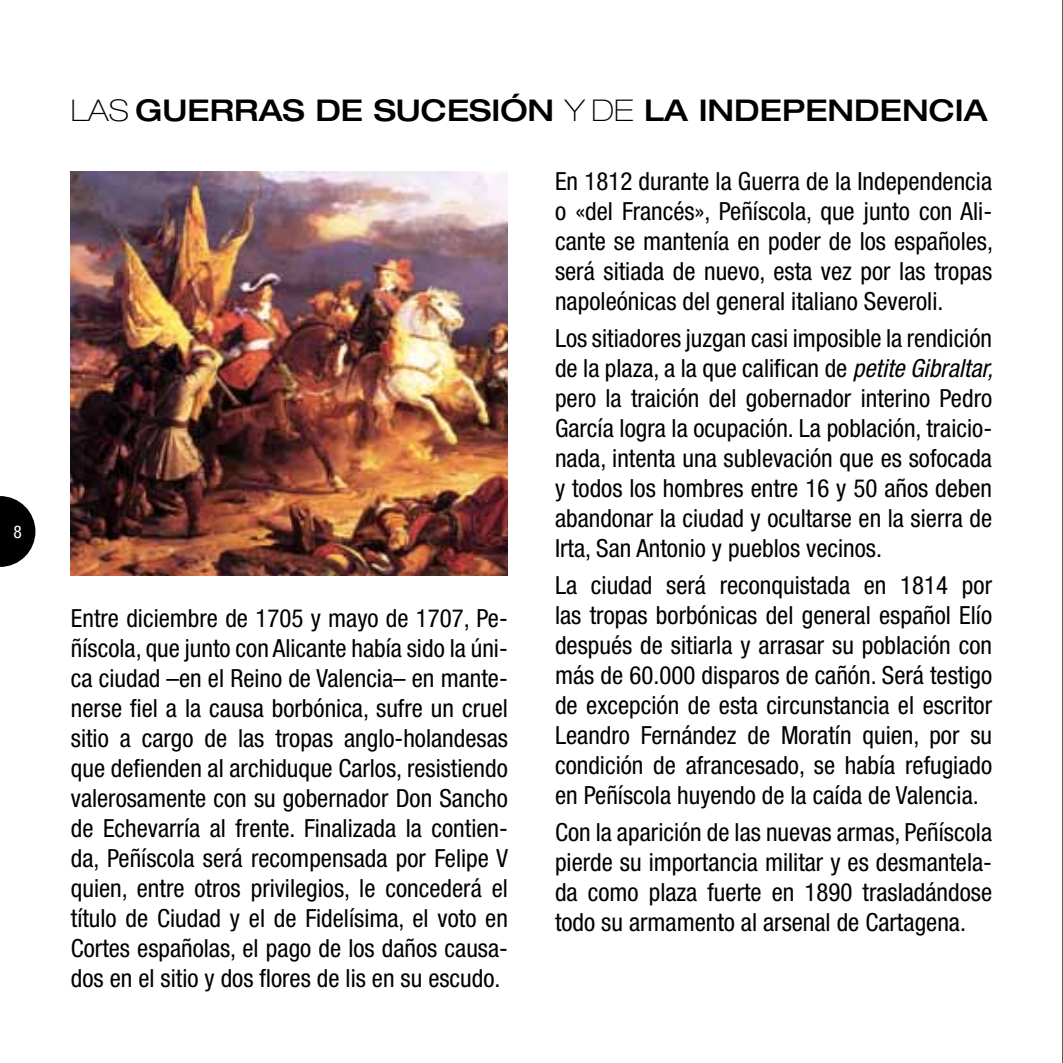
<style>
.page{position:relative;width:1063px;height:1063px;background:#fff}
.page>*{position:absolute;margin:0;border:0;box-sizing:border-box;transform-origin:0 0}
.t1{font:500 expanded 30px "Helvetica Neue LT Pro";color:#000}
.t2{font:condensed 25px/30px "Helvetica Neue LT Std";color:#000;text-align:justify}
.t3{font:condensed 17.5px "Helvetica Neue LT Std";color:#fff}
.s1{font-weight:100}
.s2{font-style:italic}
</style>
<div class="page">
<svg style="left:0;top:496px;width:35px;height:71px"></svg>
<img style="left:71px;top:172px;width:437px;height:403px">
<hr style="left:1062px;top:0;width:1px;height:1063px;background:#000">
<p class="t3" style="left:14px;top:521px;width:10px">8</p>
<p class="t1" style="left:71px;top:91px;width:918px"><span class="s1">LAS</span> GUERRAS DE SUCESIÓN <span class="s1">Y DE</span> LA INDEPENDENCIA</p>
<p class="t2" style="left:71px;top:603px;width:439px">Entre diciembre de 1705 y mayo de 1707, Pe&shy;ñíscola, que junto con Alicante había sido la úni&shy;ca ciudad –en el Reino de Valencia– en mante&shy;nerse fiel a la causa borbónica, sufre un cruel sitio a cargo de las tropas anglo-holandesas que defienden al archiduque Carlos, resistiendo valerosamente con su gobernador Don Sancho de Echevarría al frente. Finalizada la contien&shy;da, Peñíscola será recompensada por Felipe V quien, entre otros privilegios, le concederá el título de Ciudad y el de Fidelísima, el voto en Cortes españolas, el pago de los daños causa&shy;dos en el sitio y dos flores de lis en su escudo.</p>
<p class="t2" style="left:555px;top:166px;width:440px">En 1812 durante la Guerra de la Independencia o «del Francés», Peñíscola, que junto con Ali&shy;cante se mantenía en poder de los españoles, será sitiada de nuevo, esta vez por las tropas napoleónicas del general italiano Severoli.</p>
<p class="t2" style="left:555px;top:323px;width:439px">Los sitiadores juzgan casi imposible la rendición de la plaza, a la que califican de <span class="s2">petite Gibraltar, </span>pero la traición del gobernador interino Pedro García logra la ocupación. La población, traicio&shy;nada, intenta una sublevación que es sofocada y todos los hombres entre 16 y 50 años deben abandonar la ciudad y ocultarse en la sierra de Irta, San Antonio y pueblos vecinos.</p>
<p class="t2" style="left:555px;top:570px;width:439px">La ciudad será reconquistada en 1814 por las tropas borbónicas del general español Elío después de sitiarla y arrasar su población con más de 60.000 disparos de cañón. Será testigo de excepción de esta circunstancia el escritor Leandro Fernández de Moratín quien, por su condición de afrancesado, se había refugiado en Peñíscola huyendo de la caída de Valencia.</p>
<p class="t2" style="left:555px;top:817px;width:439px">Con la aparición de las nuevas armas, Peñíscola pierde su importancia militar y es desmantela&shy;da como plaza fuerte en 1890 trasladándose todo su armamento al arsenal de Cartagena.</p>
</div>
